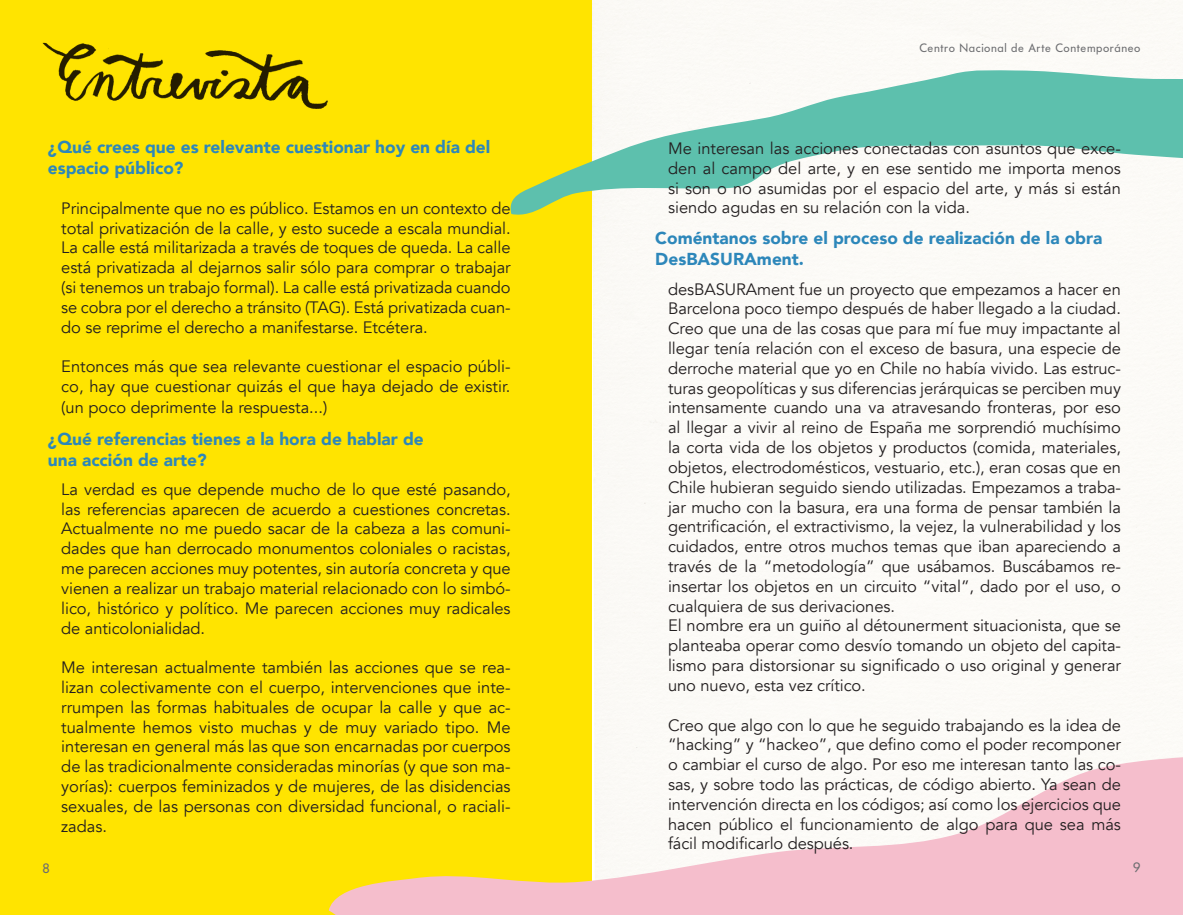
<style>
.page{position:relative;width:1183px;height:915px;background:#fff}
.page>*{position:absolute;margin:0;border:0;box-sizing:border-box;transform-origin:0 0}
.t1{font:900 17.25px/20.7px "Avenir";color:#2d87ba}
.t2{font:16.5px/19.8px "Avenir";letter-spacing:-.005em;color:#231f20;text-align:justify}
.t3{font:13.5px "Futura LUX";color:#6c6d70}
.t4{font:12px "Futura LUX";letter-spacing:.05em;color:#6c6d70}
</style>
<div class="page">
<img style="left:591px;top:0;width:591px;height:753px">
<div style="left:0;top:0;width:591px;height:914px;background:#ffe400"></div>
<svg style="left:328px;top:753px;width:854px;height:161px"></svg>
<svg style="left:510px;top:69px;width:672px;height:149px;fill:#fbf7f2"></svg>
<img style="left:42px;top:42px;width:286px;height:67px">
<p class="t1" style="left:48px;top:137px;width:444px">¿Qué crees que es relevante cuestionar hoy en día del espacio público?</p>
<p class="t2" style="left:61px;top:198px;width:451px">Principalmente que no es público. Estamos en un contexto de total privatización de la calle, y esto sucede a escala mundial.<br>La calle está militarizada a través de toques de queda. La calle está privatizada al dejarnos salir sólo para comprar o trabajar (si tenemos un trabajo formal). La calle está privatizada cuando se cobra por el derecho a tránsito (TAG). Está privatizada cuan&shy;do se reprime el derecho a manifestarse. Etcétera.</p>
<p class="t2" style="left:61px;top:357px;width:451px;line-height:20.2px">Entonces más que sea relevante cuestionar el espacio públi&shy;co, hay que cuestionar quizás el que haya dejado de existir. (un poco deprimente la respuesta...)</p>
<p class="t1" style="left:48px;top:428px;width:377px">¿Qué referencias tienes a la hora de hablar de una acción de arte?</p>
<p class="t2" style="left:61px;top:479px;width:451px">La verdad es que depende mucho de lo que esté pasando, las referencias aparecen de acuerdo a cuestiones concretas.<br>Actualmente no me puedo sacar de la cabeza a las comuni&shy;dades que han derrocado monumentos coloniales o racistas, me parecen acciones muy potentes, sin autoría concreta y que vienen a realizar un trabajo material relacionado con lo simbó&shy;lico, histórico y político. Me parecen acciones muy radicales de anticolonialidad.</p>
<p class="t2" style="left:61px;top:657px;width:451px">Me interesan actualmente también las acciones que se rea&shy;lizan colectivamente con el cuerpo, intervenciones que inte&shy;rrumpen las formas habituales de ocupar la calle y que ac&shy;tualmente hemos visto muchas y de muy variado tipo. Me interesan en general más las que son encarnadas por cuerpos de las tradicionalmente consideradas minorías (y que son ma&shy;yorías): cuerpos feminizados y de mujeres, de las disidencias sexuales, de las personas con diversidad funcional, o raciali&shy;zadas.</p>
<p class="t4" style="left:919px;top:40px;width:222px">Centro Nacional de Arte Contemporáneo</p>
<p class="t2" style="left:668px;top:139px;width:454px">Me interesan las acciones conectadas con asuntos que exce&shy;den al campo del arte, y en ese sentido me importa menos si son o no asumidas por el espacio del arte, y más si están siendo agudas en su relación con la vida.</p>
<p class="t1" style="left:655px;top:227px;width:448px">Coméntanos sobre el proceso de realización de la obra<br>DesBASURAment.</p>
<p class="t2" style="left:668px;top:279px;width:454px">desBASURAment fue un proyecto que empezamos a hacer en Barcelona poco tiempo después de haber llegado a la ciudad.<br>Creo que una de las cosas que para mí fue muy impactante al llegar tenía relación con el exceso de basura, una especie de derroche material que yo en Chile no había vivido. Las estruc&shy;turas geopolíticas y sus diferencias jerárquicas se perciben muy intensamente cuando una va atravesando fronteras, por eso al llegar a vivir al reino de España me sorprendió muchísimo la corta vida de los objetos y productos (comida, materiales, objetos, electrodomésticos, vestuario, etc.), eran cosas que en Chile hubieran seguido siendo utilizadas. Empezamos a traba&shy;jar mucho con la basura, era una forma de pensar también la gentrificación, el extractivismo, la vejez, la vulnerabilidad y los cuidados, entre otros muchos temas que iban apareciendo a través de la “metodología” que usábamos. Buscábamos re&shy;insertar los objetos en un circuito “vital”, dado por el uso, o cualquiera de sus derivaciones.</p>
<p class="t2" style="left:668px;top:616px;width:454px">El nombre era un guiño al détounerment situacionista, que se planteaba operar como desvío tomando un objeto del capita&shy;lismo para distorsionar su significado o uso original y generar uno nuevo, esta vez crítico.</p>
<p class="t2" style="left:668px;top:715px;width:454px">Creo que algo con lo que he seguido trabajando es la idea de “hacking” y “hackeo”, que defino como el poder recomponer o cambiar el curso de algo. Por eso me interesan tanto las co&shy;sas, y sobre todo las prácticas, de código abierto. Ya sean de intervención directa en los códigos; así como los ejercicios que hacen público el funcionamiento de algo para que sea más fácil modificarlo después.</p>
<p class="t3" style="left:43px;top:860px;width:9px">8</p>
<p class="t3" style="left:1132px;top:859px;width:9px">9</p>
</div>
